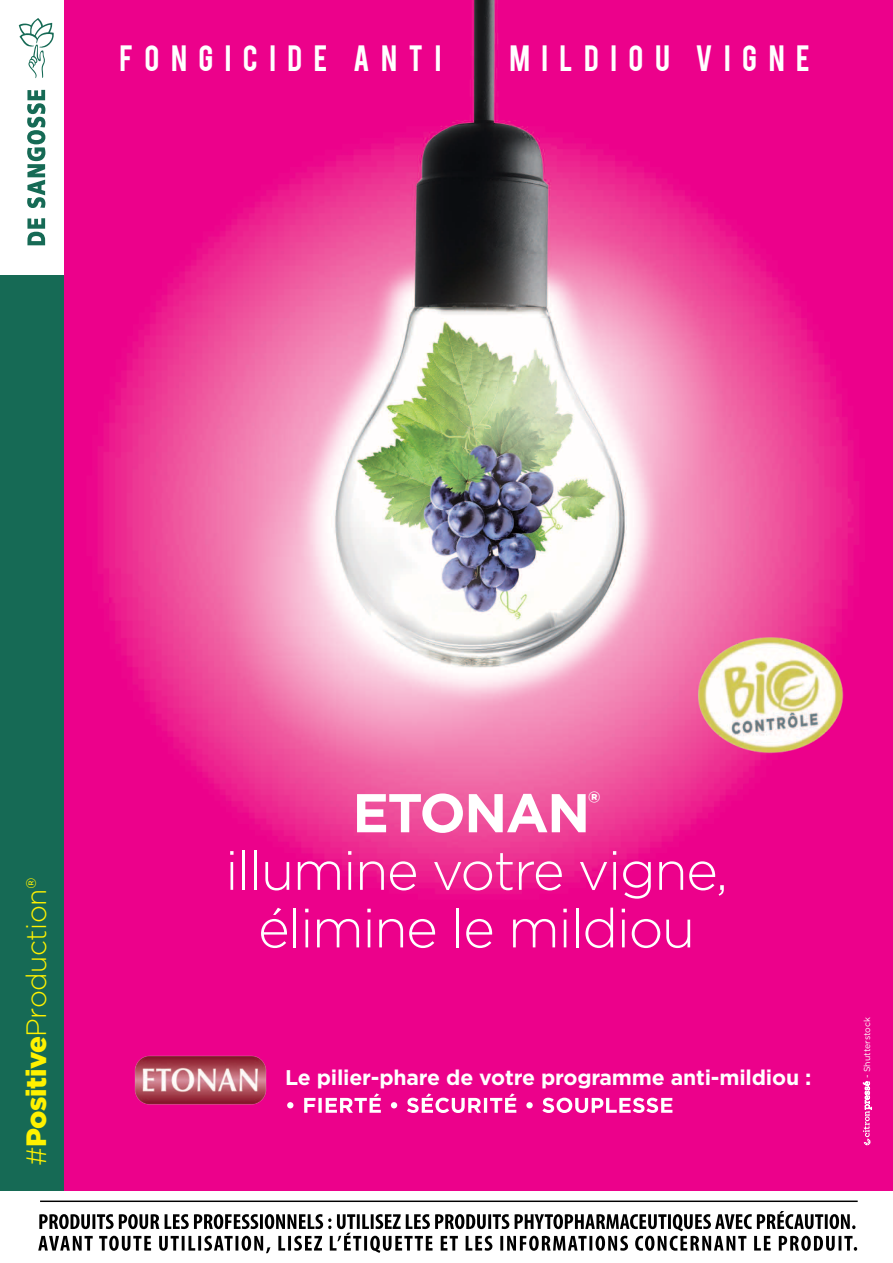
<style>
.page{position:relative;width:893px;height:1263px;background:#fff}
.page>*{position:absolute;margin:0;border:0;box-sizing:border-box;transform-origin:0 0}
.t1{font:300 54.45px/57.6px "Gotham";letter-spacing:-.03em;color:#fff;text-align:center}
.t2{font:28.8px "Bebas";letter-spacing:.4em;color:#fff}
.t3{font:300 28.05px "Gotham";letter-spacing:-.015em;color:#fff200}
.t4{font:700 21.15px "Gotham";letter-spacing:-.01em;color:#fff}
.t5{font:8.7px "Gotham";color:#fff}
.s1{font-weight:900}
.s2{font-weight:700}
</style>
<div class="page">
<img style="left:24px;top:0;width:869px;height:1191px">
<img style="left:132px;top:1051px;width:136px;height:56px">
<svg style="left:287px;top:1093px;width:385px;height:20px"></svg>
<svg style="left:863px;top:1081px;width:9px;height:64px"></svg>
<hr style="left:40px;top:1200px;width:818px;height:2px;background:#000">
<svg style="left:38px;top:1211px;width:819px;height:42px"></svg>
<div style="left:0;top:0;width:63px;height:1190px;background:#166a55"></div>
<div style="left:0;top:0;width:63px;height:275px;background:#fff"></div>
<svg style="left:19px;top:18px;width:35px;height:60px"></svg>
<svg style="left:27px;top:218px;width:18px;height:27px"></svg>
<svg style="left:27px;top:90px;width:18px;height:118px"></svg>
<img style="left:674px;top:608px;width:193px;height:168px">
<h2 class="t2" style="left:120px;top:38px;width:323px">FONGICIDE ANTI</h2>
<h2 class="t2" style="left:509px;top:38px;width:302px">MILDIOU VIGNE</h2>
<h3 class="t3" style="left:18px;top:1166px;width:291px;rotate:-90deg">#<span class="s1">Positive</span>Production®</h3>
<h1 class="t1" style="left:225px;top:783px;width:505px"><span class="s2">ETONAN</span><sup>®<br></sup>illumine votre vigne, élimine le mildiou</h1>
<p class="t4" style="left:285px;top:1064px;width:528px">Le pilier-phare de votre programme anti-mildiou :</p>
<p class="t5" style="left:862px;top:1078px;width:63px;rotate:-90deg">- Shutterstock</p>
</div>
